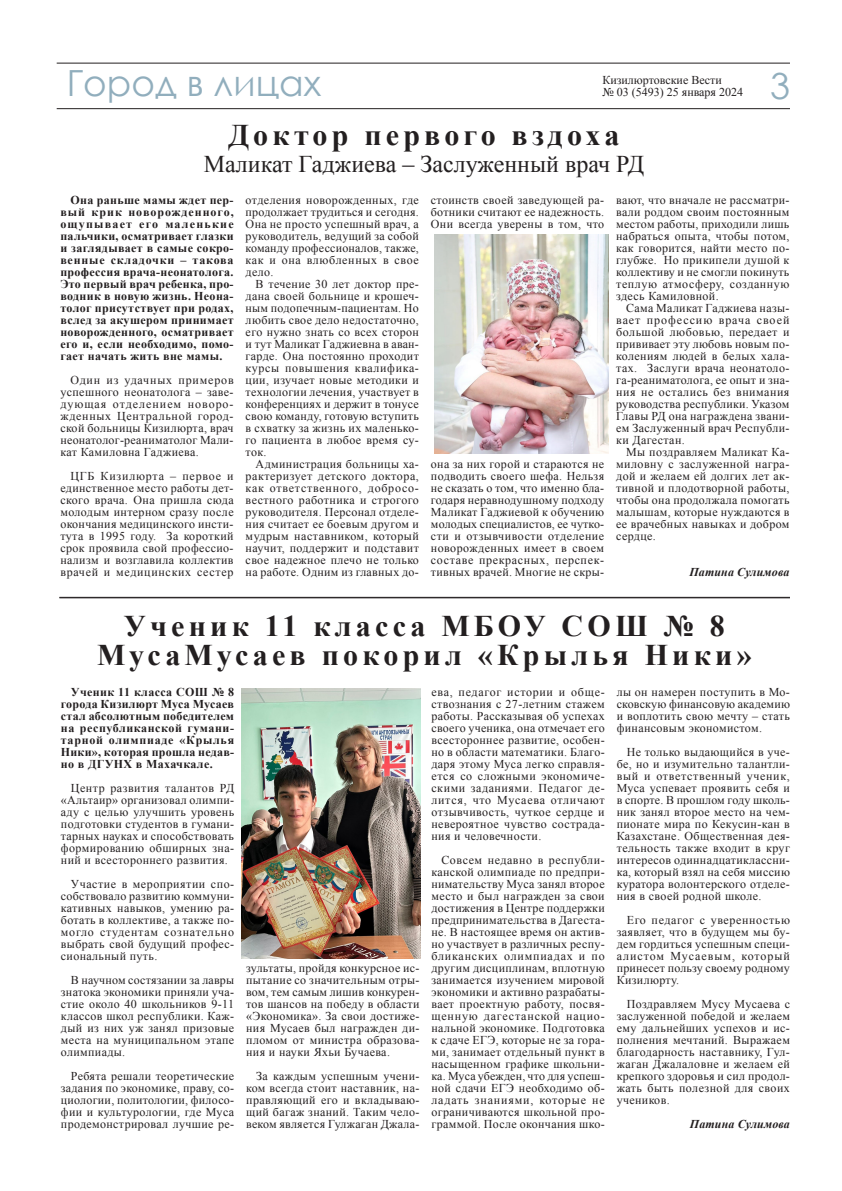
<style>
.page{position:relative;width:842px;height:1191px;background:#fff}
.page>*{position:absolute;margin:0;border:0;box-sizing:border-box;transform-origin:0 0}
.КВ_ЗАГОЛОВОК{font:36px "Century Gothic";color:#91aebd}
.КВ_ОСНОВНОЙ_1{font:700 30px "Times New Roman";letter-spacing:.14em;color:#231f20}
.КВ_ОСНОВНОЙ_1-2{font:24px "Times New Roman";color:#231f20}
.КВ_ОСНОВНОЙ_1-3{font:12px/12px "Times New Roman";letter-spacing:.03em;color:#231f20;text-align:justify}
.КВ_ОСНОВНОЙ_1-4{font:700 12px/12px "Times New Roman";letter-spacing:.03em;color:#231f20;text-align:justify}
.КВ_ОСНОВНОЙ_1-5{font:12px "Times New Roman";color:#231f20}
.КВ_ОСНОВНОЙ_1-6{font:italic 700 12px "Times New Roman";letter-spacing:.01em;color:#231f20}
</style>
<div class="page">
<hr style="left:57px;top:63px;width:733px;height:1px;background:#231f20">
<hr style="left:57px;top:108px;width:733px;height:1px;background:#231f20">
<hr style="left:59px;top:597px;width:731px;height:1px;background:#231f20">
<img style="left:435px;top:234px;width:174px;height:219px">
<img style="left:241px;top:688px;width:180px;height:270px">
<p class="КВ_ЗАГОЛОВОК" style="left:67px;top:58px;width:256px">Город в лицах</p>
<p class="КВ_ОСНОВНОЙ_1-5" style="left:602px;top:72px;width:121px">Кизилюртовские Вести</p>
<p class="КВ_ОСНОВНОЙ_1-5" style="left:602px;top:84px;width:142px">№ 03 (5493) 25 января 2024</p>
<p class="КВ_ОСНОВНОЙ_1" style="left:228px;top:115px;width:392px">Доктор первого вздоха</p>
<p class="КВ_ОСНОВНОЙ_1-2" style="left:204px;top:148px;width:442px">Маликат Гаджиева – Заслуженный врач РД</p>
<p class="КВ_ЗАГОЛОВОК" style="left:770px;top:61px;width:21px">3</p>
<p class="КВ_ОСНОВНОЙ_1-4" style="left:60px;top:194px;width:175px;text-indent:10px">Она раньше мамы ждет пер&shy;вый крик новорожденного, ощупывает его маленькие пальчики, осматривает глазки и заглядывает в самые сокро&shy;венные складочки – такова профессия врача-неонатолога.<br>Это первый врач ребенка, про&shy;водник в новую жизнь. Неона&shy;толог присутствует при родах, вслед за акушером принимает новорожденного, осматривает его и, если необходимо, помо&shy;гает начать жить вне мамы.</p>
<p class="КВ_ОСНОВНОЙ_1-3" style="left:60px;top:374px;width:175px;text-indent:10px">Один из удачных примеров успешного неонатолога – заве&shy;дующая отделением новоро&shy;жденных Центральной город&shy;ской больницы Кизилюрта, врач неонатолог-реаниматолог Мали&shy;кат Камиловна Гаджиева.</p>
<p class="КВ_ОСНОВНОЙ_1-3" style="left:60px;top:470px;width:175px;text-indent:10px">ЦГБ Кизилюрта – первое и единственное место работы дет&shy;ского врача. Она пришла сюда молодым интерном сразу после окончания медицинского инсти&shy;тута в 1995 году. За короткий срок проявила свой профессио&shy;нализм и возглавила коллектив врачей и медицинских сестер</p>
<p class="КВ_ОСНОВНОЙ_1-3" style="left:246px;top:194px;width:175px">отделения новорожденных, где продолжает трудиться и сегодня.<br>Она не просто успешный врач, а руководитель, ведущий за собой команду профессионалов, также, как и она влюбленных в свое дело.</p>
<p class="КВ_ОСНОВНОЙ_1-3" style="left:246px;top:278px;width:175px;text-indent:10px">В течение 30 лет доктор пре&shy;дана своей больнице и крошеч&shy;ным подопечным-пациентам. Но любить свое дело недостаточно, его нужно знать со всех сторон и тут Маликат Гаджиевна в аван&shy;гарде. Она постоянно проходит курсы повышения квалифика&shy;ции, изучает новые методики и технологии лечения, участвует в конференциях и держит в тонусе свою команду, готовую вступить в схватку за жизнь их маленько&shy;го пациента в любое время су&shy;ток.</p>
<p class="КВ_ОСНОВНОЙ_1-3" style="left:246px;top:458px;width:175px;text-indent:10px">Администрация больницы ха&shy;рактеризует детского доктора, как ответственного, добросо&shy;вестного работника и строгого руководителя. Персонал отделе&shy;ния считает ее боевым другом и мудрым наставником, который научит, поддержит и подставит свое надежное плечо не только на работе. Одним из главных до-</p>
<p class="КВ_ОСНОВНОЙ_1-3" style="left:431px;top:194px;width:175px">стоинств своей заведующей ра&shy;ботники считают ее надежность.<br>Они всегда уверены в том, что</p>
<p class="КВ_ОСНОВНОЙ_1-3" style="left:431px;top:458px;width:175px">она за них горой и стараются не подводить своего шефа. Нельзя не сказать о том, что именно бла&shy;годаря неравнодушному подходу Маликат Гаджиевой к обучению молодых специалистов, ее чутко&shy;сти и отзывчивости отделение новорожденных имеет в своем составе прекрасных, перспек&shy;тивных врачей. Многие не скры-</p>
<p class="КВ_ОСНОВНОЙ_1-3" style="left:616px;top:194px;width:175px">вают, что вначале не рассматри&shy;вали роддом своим постоянным местом работы, приходили лишь набраться опыта, чтобы потом, как говорится, найти место по&shy;глубже. Но прикипели душой к коллективу и не смогли покинуть теплую атмосферу, созданную здесь Камиловной.</p>
<p class="КВ_ОСНОВНОЙ_1-3" style="left:616px;top:302px;width:175px;text-indent:10px">Сама Маликат Гаджиева назы&shy;вает профессию врача своей большой любовью, передает и прививает эту любовь новым по&shy;колениям людей в белых хала&shy;тах. Заслуги врача неонатоло&shy;га-реаниматолога, ее опыт и зна&shy;ния не остались без внимания руководства республики. Указом Главы РД она награждена звани&shy;ем Заслуженный врач Республи&shy;ки Дагестан.</p>
<p class="КВ_ОСНОВНОЙ_1-3" style="left:616px;top:446px;width:175px;text-indent:10px">Мы поздравляем Маликат Ка&shy;миловну с заслуженной награ&shy;дой и желаем ей долгих лет ак&shy;тивной и плодотворной работы, чтобы она продолжала помогать малышам, которые нуждаются в ее врачебных навыках и добром сердце.</p>
<p class="КВ_ОСНОВНОЙ_1-6" style="left:689px;top:564px;width:102px">Патина Сулимова</p>
<p class="КВ_ОСНОВНОЙ_1" style="left:124px;top:605px;width:602px">Ученик 11 класса МБОУ СОШ № 8</p>
<p class="КВ_ОСНОВНОЙ_1" style="left:97px;top:634px;width:656px">МусаМусаев покорил «Крылья Ники»</p>
<p class="КВ_ОСНОВНОЙ_1-4" style="left:61px;top:686px;width:175px;text-indent:10px">Ученик 11 класса СОШ № 8 города Кизилюрт Муса Мусаев стал абсолютным победителем на республиканской гумани&shy;тарной олимпиаде «Крылья Ники», которая прошла недав&shy;но в ДГУНХ в Махачкале.</p>
<p class="КВ_ОСНОВНОЙ_1-3" style="left:61px;top:782px;width:175px;text-indent:10px">Центр развития талантов РД «Альтаир» организовал олимпи&shy;аду с целью улучшить уровень подготовки студентов в гумани&shy;тарных науках и способствовать формированию обширных зна&shy;ний и всестороннего развития.</p>
<p class="КВ_ОСНОВНОЙ_1-3" style="left:61px;top:878px;width:175px;text-indent:10px">Участие в мероприятии спо&shy;собствовало развитию коммуни&shy;кативных навыков, умению ра&shy;ботать в коллективе, а также по&shy;могло студентам сознательно выбрать свой будущий профес&shy;сиональный путь.</p>
<p class="КВ_ОСНОВНОЙ_1-3" style="left:61px;top:974px;width:175px;text-indent:10px">В научном состязании за лавры знатока экономики приняли уча&shy;стие около 40 школьников 9-11 классов школ республики. Каж&shy;дый из них уж занял призовые места на муниципальном этапе олимпиады.</p>
<p class="КВ_ОСНОВНОЙ_1-3" style="left:61px;top:1070px;width:175px;text-indent:10px">Ребята решали теоретические задания по экономике, праву, со&shy;циологии, политологии, филосо&shy;фии и культурологии, где Муса продемонстрировал лучшие ре-</p>
<p class="КВ_ОСНОВНОЙ_1-3" style="left:246px;top:962px;width:175px">зультаты, пройдя конкурсное ис&shy;пытание со значительным отры&shy;вом, тем самым лишив конкурен&shy;тов шансов на победу в области «Экономика». За свои достиже&shy;ния Мусаев был награжден ди&shy;пломом от министра образова&shy;ния и науки Яхьи Бучаева.</p>
<p class="КВ_ОСНОВНОЙ_1-3" style="left:246px;top:1070px;width:175px;text-indent:10px">За каждым успешным учени&shy;ком всегда стоит наставник, на&shy;правляющий его и вкладываю&shy;щий багаж знаний. Таким чело&shy;веком является Гулжаган Джала-</p>
<p class="КВ_ОСНОВНОЙ_1-3" style="left:431px;top:686px;width:175px">ева, педагог истории и обще&shy;ствознания с 27-летним стажем работы. Рассказывая об успехах своего ученика, она отмечает его всестороннее развитие, особен&shy;но в области математики. Благо&shy;даря этому Муса легко справля&shy;ется со сложными экономиче&shy;скими заданиями. Педагог де&shy;лится, что Мусаева отличают отзывчивость, чуткое сердце и невероятное чувство сострада&shy;ния и человечности.</p>
<p class="КВ_ОСНОВНОЙ_1-3" style="left:431px;top:854px;width:175px;text-indent:10px">Совсем недавно в республи&shy;канской олимпиаде по предпри&shy;нимательству Муса занял второе место и был награжден за свои достижения в Центре поддержки предпринимательства в Дагеста&shy;не. В настоящее время он актив&shy;но участвует в различных респу&shy;бликанских олимпиадах и по другим дисциплинам, вплотную занимается изучением мировой экономики и активно разрабаты&shy;вает проектную работу, посвя&shy;щенную дагестанской нацио&shy;нальной экономике. Подготовка к сдаче ЕГЭ, которые не за гора&shy;ми, занимает отдельный пункт в насыщенном графике школьни&shy;ка. Муса убежден, что для успеш&shy;ной сдачи ЕГЭ необходимо об&shy;ладать знаниями, которые не ограничиваются школьной про&shy;граммой. После окончания шко-</p>
<p class="КВ_ОСНОВНОЙ_1-3" style="left:617px;top:686px;width:175px">лы он намерен поступить в Мо&shy;сковскую финансовую академию и воплотить свою мечту – стать финансовым экономистом.</p>
<p class="КВ_ОСНОВНОЙ_1-3" style="left:617px;top:746px;width:175px;text-indent:10px">Не только выдающийся в уче&shy;бе, но и изумительно талантли&shy;вый и ответственный ученик, Муса успевает проявить себя и в спорте. В прошлом году школь&shy;ник занял второе место на чем&shy;пионате мира по Кекусин-кан в Казахстане. Общественная дея&shy;тельность также входит в круг интересов одиннадцатиклассни&shy;ка, который взял на себя миссию куратора волонтерского отделе&shy;ния в своей родной школе.</p>
<p class="КВ_ОСНОВНОЙ_1-3" style="left:617px;top:914px;width:175px;text-indent:10px">Его педагог с уверенностью заявляет, что в будущем мы бу&shy;дем гордиться успешным специ&shy;алистом Мусаевым, который принесет пользу своему родному Кизилюрту.</p>
<p class="КВ_ОСНОВНОЙ_1-3" style="left:617px;top:998px;width:175px;text-indent:10px">Поздравляем Мусу Мусаева с заслуженной победой и желаем ему дальнейших успехов и ис&shy;полнения мечтаний. Выражаем благодарность наставнику, Гул&shy;жаган Джалаловне и желаем ей крепкого здоровья и сил продол&shy;жать быть полезной для своих учеников.</p>
<p class="КВ_ОСНОВНОЙ_1-6" style="left:690px;top:1116px;width:102px">Патина Сулимова</p>
</div>
